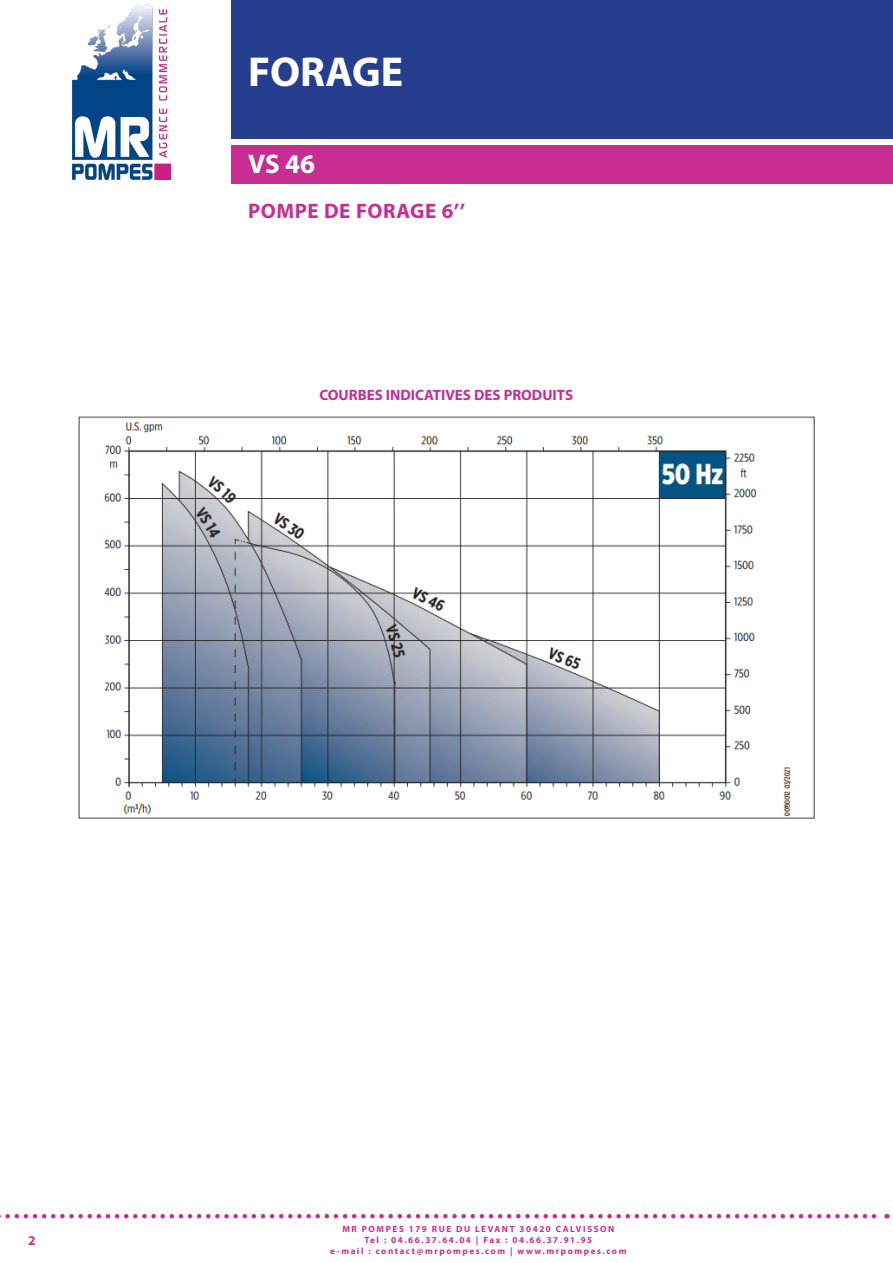
<style>
.page{position:relative;width:893px;height:1263px;background:#fff}
.page>*{position:absolute;margin:0;border:0;box-sizing:border-box;transform-origin:0 0}
.t1{font:700 42px "Myriad Pro";color:#fff}
.t2{font:700 27px "Myriad Pro";color:#fff}
.t3{font:700 21px "Myriad Pro";letter-spacing:.03em;color:#c92d92}
.t4{font:700 15px "Myriad Pro";color:#c92d92}
.t5{font:700 13.5px "Myriad Pro";color:#c92d92}
.t6{font:700 9px/10.8px "Myriad Pro";letter-spacing:.175em;color:#c92d92;text-align:center}
</style>
<div class="page">
<div style="left:231px;top:0;width:662px;height:138px;background:#253f8e"></div>
<div style="left:231px;top:146px;width:662px;height:38px;background:#c92d92"></div>
<img style="left:72px;top:5px;width:98px;height:174px">
<svg style="left:0;top:1214px;width:887px;height:4px"></svg>
<img style="left:78px;top:416px;width:737px;height:403px">
<h1 class="t1" style="left:248px;top:44px;width:157px">FORAGE</h1>
<h2 class="t2" style="left:248px;top:147px;width:68px">VS 46</h2>
<h3 class="t3" style="left:248px;top:198px;width:219px">POMPE DE FORAGE 6’’</h3>
<p class="t4" style="left:319px;top:386px;width:255px">COURBES INDICATIVES DES PRODUITS</p>
<h3 class="t5" style="left:28px;top:1231px;width:9px">2</h3>
<p class="t6" style="left:330px;top:1223px;width:298px">MR POMPES 179 RUE DU LEVANT 30420 CALVISSON<br>Tel : 04.66.37.64.04 | Fax : 04.66.37.91.95<br>e-mail : contact@mrpompes.com | www.mrpompes.com</p>
</div>
